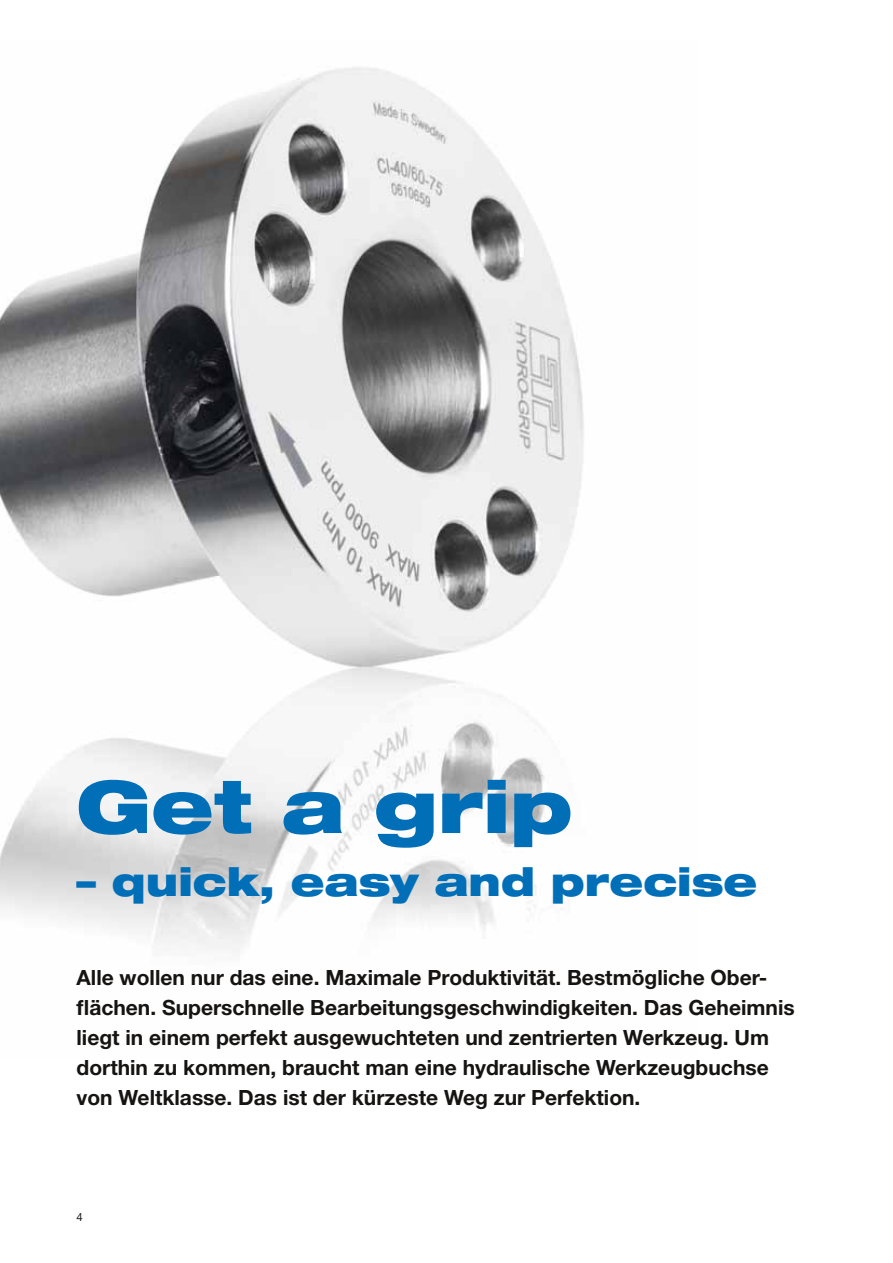
<style>
.page{position:relative;width:893px;height:1263px;background:#fff}
.page>*{position:absolute;margin:0;border:0;box-sizing:border-box;transform-origin:0 0}
.t1{font:900 expanded 72px "Helvetica Neue LT Std";color:#006fb8}
.t2{font:900 expanded 39px "Helvetica Neue LT Std";color:#006fb8}
.t3{font:700 21px/30px "Helvetica Neue";color:#161412}
.t4{font:11.25px "Helvetica Neue";color:#161412}
</style>
<div class="page">
<img style="left:0;top:67px;width:584px;height:884px">
<h1 class="t1" style="left:77px;top:760px;width:498px">Get a grip</h1>
<h2 class="t2" style="left:77px;top:856px;width:682px">– quick, easy and precise</h2>
<p class="t3" style="left:77px;top:962px;width:720px">Alle wollen nur das eine. Maximale Produktivität. Bestmögliche Ober&shy;flächen. Superschnelle Bearbeitungsgeschwindigkeiten. Das Geheimnis liegt in einem perfekt ausgewuchteten und zentrierten Werkzeug. Um dorthin zu kommen, braucht man eine hydraulische Werkzeugbuchse von Weltklasse. Das ist der kürzeste Weg zur Perfektion.</p>
<p class="t4" style="left:77px;top:1210px;width:8px">4</p>
</div>
